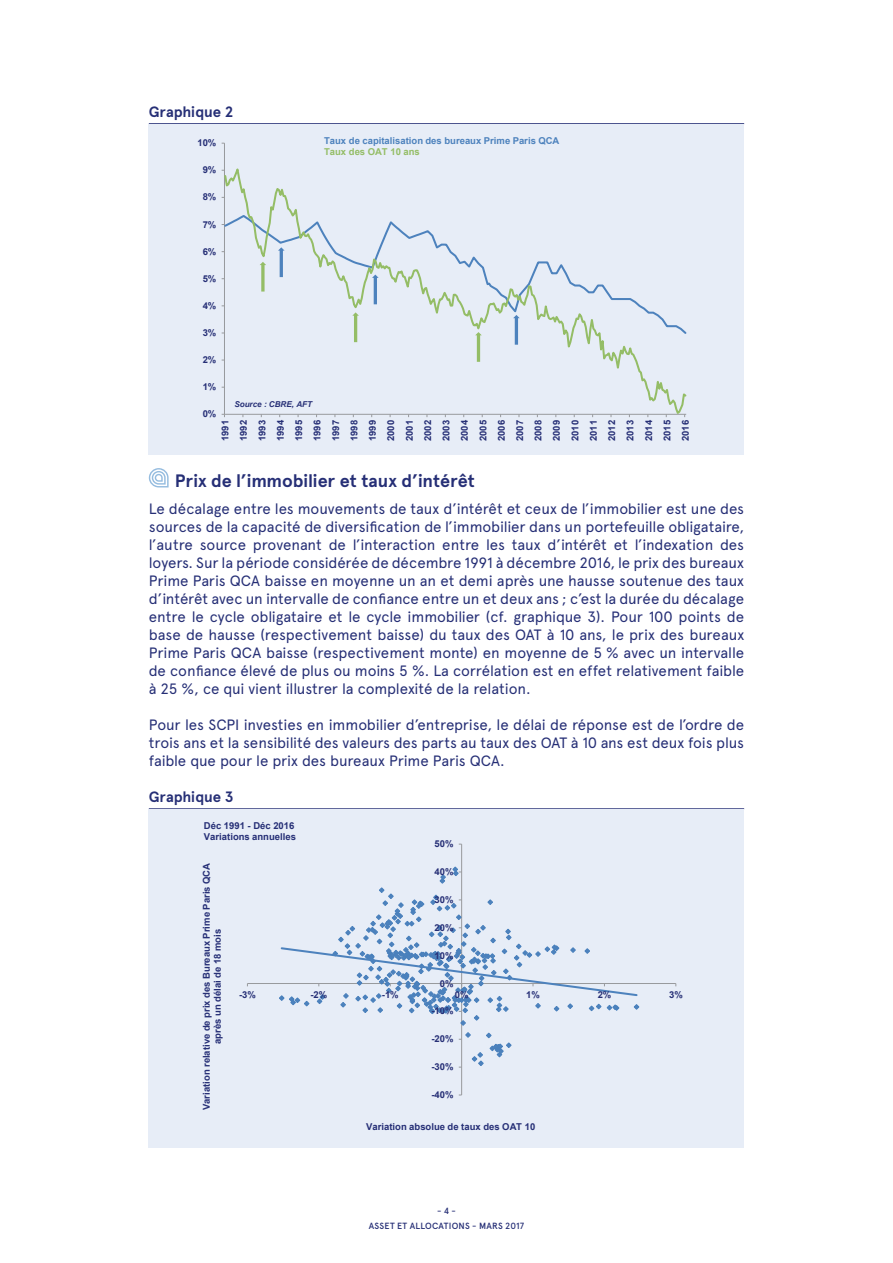
<style>
.page{position:relative;width:893px;height:1263px;background:#fff}
.page>*{position:absolute;margin:0;border:0;box-sizing:border-box;transform-origin:0 0}
.t1{font:700 18px "Apercu";letter-spacing:-.005em;color:#262f76}
.t2{font:15px/18px "Apercu";letter-spacing:-.01em;color:#262f76;text-align:justify}
.t3{font:700 15px "Apercu";letter-spacing:-.005em;color:#262f76}
.t4{font:700 9.45px/18.5px "Arial";color:#262f76;text-align:justify}
.t5{font:700 9.45px "Arial";color:#4d82bd}
.t6{font:700 9.45px "Arial";color:#94bd66}
.t7{font:500 9px/15px "Apercu";letter-spacing:.025em;color:#262f76;text-align:center}
.t8{font:italic 700 8.1px "Arial";color:#262f76}
</style>
<div class="page">
<hr style="left:149px;top:123px;width:595px;height:1px;background:#262f76">
<hr style="left:149px;top:808px;width:595px;height:1px;background:#262f76">
<svg style="left:149px;top:468px;width:20px;height:19px"></svg>
<div style="left:149px;top:124px;width:595px;height:331px;background:#e7edf7"></div>
<hr style="left:224px;top:143px;width:1px;height:271px;background:#989a9d">
<svg style="left:223px;top:168px;width:464px;height:248px"></svg>
<svg style="left:260px;top:262px;width:6px;height:30px"></svg>
<svg style="left:352px;top:312px;width:7px;height:30px"></svg>
<svg style="left:475px;top:332px;width:7px;height:30px"></svg>
<svg style="left:278px;top:247px;width:7px;height:30px"></svg>
<svg style="left:372px;top:275px;width:7px;height:29px"></svg>
<svg style="left:513px;top:315px;width:7px;height:30px"></svg>
<div style="left:149px;top:809px;width:595px;height:338px;background:#e7edf7"></div>
<hr style="left:461px;top:844px;width:1px;height:251px;background:#989a9d">
<hr style="left:247px;top:983px;width:429px;height:1px;background:#989a9d">
<svg style="left:459px;top:1032px;width:53px;height:36px"></svg>
<svg style="left:279px;top:866px;width:361px;height:160px"></svg>
<p class="t3" style="left:149px;top:103px;width:86px">Graphique 2</p>
<p class="t4" style="left:197px;top:134px;width:20px">10%</p>
<p class="t4" style="left:203px;top:161px;width:15px">9%</p>
<p class="t4" style="left:203px;top:188px;width:15px">8%</p>
<p class="t4" style="left:203px;top:215px;width:15px">7%</p>
<p class="t4" style="left:203px;top:242px;width:15px">6%</p>
<p class="t4" style="left:203px;top:269px;width:15px">5%</p>
<p class="t4" style="left:203px;top:297px;width:15px">4%</p>
<p class="t4" style="left:203px;top:324px;width:15px">3%</p>
<p class="t4" style="left:203px;top:351px;width:15px">2%</p>
<p class="t4" style="left:203px;top:378px;width:15px">1%</p>
<p class="t4" style="left:203px;top:405px;width:15px">0%</p>
<p class="t8" style="left:234px;top:398px;width:79px">Source : CBRE, AFT</p>
<p class="t5" style="left:324px;top:134px;width:237px">Taux de capitalisation des bureaux Prime Paris QCA</p>
<p class="t6" style="left:324px;top:145px;width:97px">Taux des OAT 10 ans</p>
<p class="t4" style="left:216px;top:441px;width:23px;rotate:-90deg">1991<br>1992<br>1993<br>1994<br>1995<br>1996<br>1997<br>1998<br>1999<br>2000<br>2001<br>2002<br>2003<br>2004<br>2005<br>2006<br>2007<br>2008<br>2009<br>2010<br>2011<br>2012<br>2013<br>2014<br>2015<br>2016</p>
<p class="t1" style="left:175px;top:470px;width:302px">Prix de l’immobilier et taux d’intérêt</p>
<p class="t2" style="left:149px;top:500px;width:597px">Le décalage entre les mouvements de taux d’intérêt et ceux de l’immobilier est une des sources de la capacité de diversification de l’immobilier dans un portefeuille obligataire, l’autre source provenant de l’interaction entre les taux d’intérêt et l’indexation des loyers. Sur la période considérée de décembre 1991 à décembre 2016, le prix des bureaux Prime Paris QCA baisse en moyenne un an et demi après une hausse soutenue des taux d’intérêt avec un intervalle de confiance entre un et deux ans ; c’est la durée du décalage entre le cycle obligataire et le cycle immobilier (cf. graphique 3). Pour 100 points de base de hausse (respectivement baisse) du taux des OAT à 10 ans, le prix des bureaux Prime Paris QCA baisse (respectivement monte) en moyenne de 5 % avec un intervalle de confiance élevé de plus ou moins 5 %. La corrélation est en effet relativement faible à 25 %, ce qui vient illustrer la complexité de la relation.</p>
<p class="t2" style="left:149px;top:716px;width:597px">Pour les SCPI investies en immobilier d’entreprise, le délai de réponse est de l’ordre de trois ans et la sensibilité des valeurs des parts au taux des OAT à 10 ans est deux fois plus faible que pour le prix des bureaux Prime Paris QCA.</p>
<p class="t3" style="left:149px;top:788px;width:86px">Graphique 3</p>
<p class="t4" style="left:204px;top:820px;width:93px;line-height:10.9px">Déc 1991 - Déc 2016<br>Variations annuelles</p>
<p class="t4" style="left:435px;top:835px;width:20px">50%</p>
<p class="t4" style="left:201px;top:1110px;width:249px;line-height:10.9px;text-align:center;rotate:-90deg">V oi tai ra n ev i t a l er d e p x i r d se B u uae r x P mi r e P s i r a Q C A pa sèr u n d dialé e 81 m o si</p>
<p class="t4" style="left:435px;top:863px;width:20px">40%</p>
<p class="t4" style="left:435px;top:891px;width:20px">30%</p>
<p class="t4" style="left:435px;top:918px;width:20px">20%</p>
<p class="t4" style="left:435px;top:946px;width:20px">10%</p>
<p class="t4" style="left:440px;top:974px;width:15px">0%</p>
<p class="t4" style="left:239px;top:985px;width:18px">-3%</p>
<p class="t4" style="left:310px;top:985px;width:18px">-2%</p>
<p class="t4" style="left:382px;top:985px;width:18px">-1%</p>
<p class="t4" style="left:455px;top:985px;width:15px">0%</p>
<p class="t4" style="left:526px;top:985px;width:15px">1%</p>
<p class="t4" style="left:598px;top:985px;width:15px">2%</p>
<p class="t4" style="left:669px;top:985px;width:15px">3%</p>
<p class="t4" style="left:431px;top:1002px;width:24px">-10%</p>
<p class="t4" style="left:431px;top:1030px;width:24px">-20%</p>
<p class="t4" style="left:431px;top:1058px;width:24px">-30%</p>
<p class="t4" style="left:431px;top:1086px;width:24px">-40%</p>
<p class="t4" style="left:366px;top:1117px;width:171px">Variation absolue de taux des OAT 10</p>
<p class="t7" style="left:369px;top:1203px;width:157px">- 4 -<br>ASSET ET ALLOCATIONS - MARS 2017</p>
</div>
